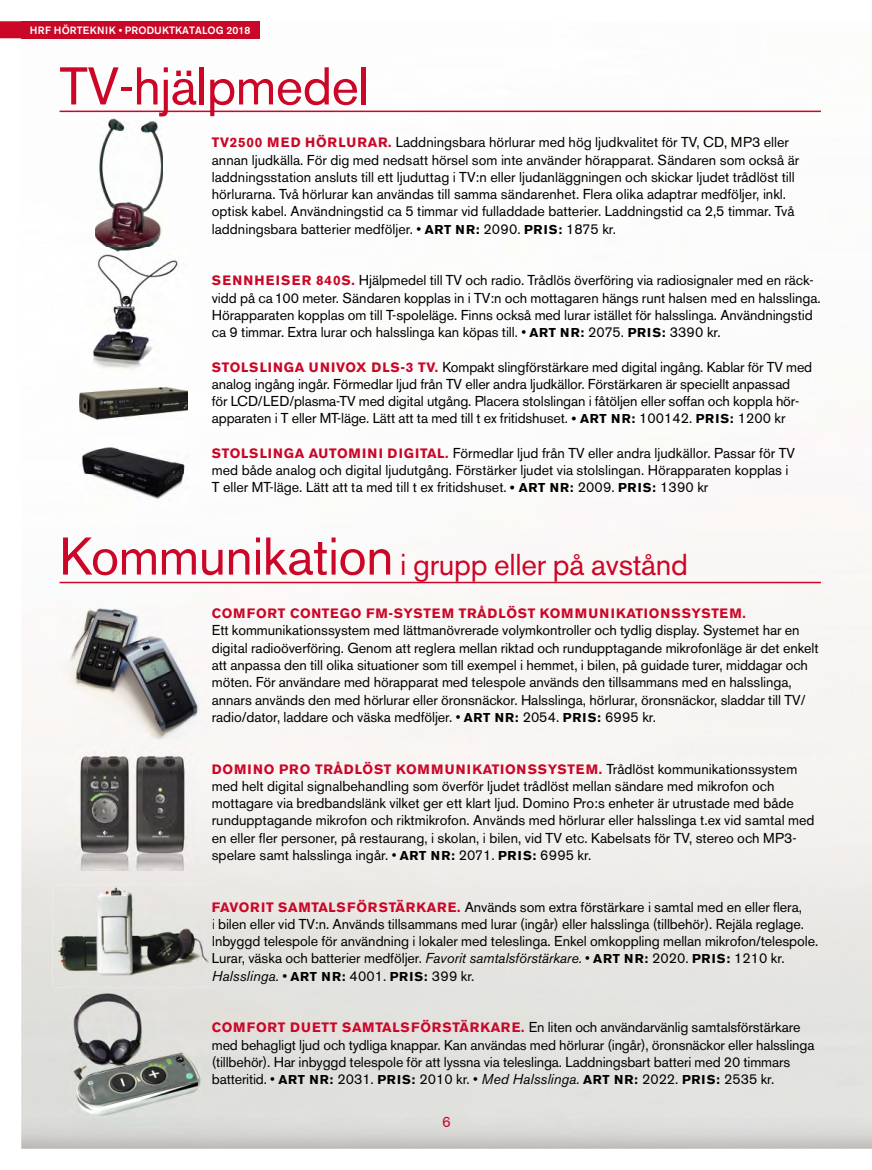
<style>
.page{position:relative;width:872px;height:1170px;background:#fff}
.page>*{position:absolute;margin:0;border:0;box-sizing:border-box;transform-origin:0 0}
.t1{font:52.5px "Akzidenz Grotesk BE";letter-spacing:-.01em;color:#cb0627}
.t2{font:30px "Akzidenz Grotesk BE";letter-spacing:-.01em;color:#cb0627}
.t3{font:15px "Akzidenz Grotesk BE";color:#cb0627}
.t4{font:14.25px/17.2px "Akzidenz Grotesk BE";letter-spacing:-.005em;color:#000}
.t5{font:700 13.5px "Akzidenz Grotesk BE";letter-spacing:.05em;color:#cb0627}
.t6{font:500 10.5px "Akzidenz Grotesk BE";letter-spacing:.01em;color:#fff}
.s1{font-weight:700;font-size:13.5px;color:#cb0627}
.s2{font-weight:700;font-size:12.75px}
.s3{font-size:52.5px}
.s4{font-weight:400;font-size:14.25px;color:#000}
.s5{font-style:italic}
</style>
<div class="page">
<img style="left:21px;top:21px;width:851px;height:1127px">
<hr style="left:60px;top:581px;width:761px;height:2px;background:#cb0627">
<img style="left:52px;top:884px;width:162px;height:103px">
<svg style="left:213px;top:899px;width:1px;height:12px"></svg>
<svg style="left:213px;top:917px;width:1px;height:66px"></svg>
<img style="left:65px;top:744px;width:135px;height:126px">
<img style="left:60px;top:603px;width:152px;height:137px">
<img style="left:70px;top:992px;width:131px;height:125px">
<img style="left:80px;top:247px;width:108px;height:131px">
<img style="left:80px;top:387px;width:108px;height:32px">
<img style="left:80px;top:447px;width:108px;height:54px">
<hr style="left:60px;top:111px;width:761px;height:1px;background:#cb0627">
<img style="left:95px;top:119px;width:67px;height:132px">
<svg style="left:0;top:21px;width:21px;height:17px"></svg>
<div style="left:21px;top:21px;width:238px;height:17px;background:#c90827"></div>
<p class="t6" style="left:30px;top:26px;width:222px">HRF HÖRTEKNIK • PRODUKTKATALOG 2018</p>
<h1 class="t1" style="left:60px;top:67px;width:311px">TV-hjälpmedel</h1>
<p class="t4" style="left:212px;top:135px;width:589px"><span class="s1">TV2500 MED HÖRLURAR.</span> Laddningsbara hörlurar med hög ljudkvalitet för TV, CD, MP3 eller annan ljudkälla. För dig med nedsatt hörsel som inte använder hörapparat. Sändaren som också är laddningsstation ansluts till ett ljuduttag i TV:n eller ljudanläggningen och skickar ljudet trådlöst till hörlurarna. Två hörlurar kan användas till samma sändarenhet. Flera olika adaptrar medföljer, inkl. optisk kabel. Användningstid ca 5 timmar vid fulladdade batterier. Laddningstid ca 2,5 timmar. Två laddningsbara batterier medföljer. • <span class="s2">ART NR:</span> 2090. <span class="s2">PRIS:</span> 1875 kr.</p>
<p class="t4" style="left:212px;top:273px;width:610px"><span class="s1">SENNHEISER 840S.</span> Hjälpmedel till TV och radio. Trådlös överföring via radiosignaler med en räck&shy;vidd på ca 100 meter. Sändaren kopplas in i TV:n och mottagaren hängs runt halsen med en hals slinga.<br>Hörapparaten kopplas om till T-spoleläge. Finns också med lurar istället för halsslinga. Använd ningstid ca 9 timmar. Extra lurar och halsslinga kan köpas till. • <span class="s2">ART NR:</span> 2075. <span class="s2">PRIS:</span> 3390 kr.</p>
<p class="t4" style="left:212px;top:359px;width:602px"><span class="s1">STOLSLINGA UNIVOX DLS-3 TV.</span> Kompakt slingförstärkare med digital ingång. Kablar för TV med analog ingång ingår. Förmedlar ljud från TV eller andra ljudkällor. Förstärkaren är speciellt anpassad<br>för LCD/LED/plasma-TV med digital utgång. Placera stolslingan i fåtöljen eller soffan och koppla hör&shy;apparaten i T eller MT-läge. Lätt att ta med till t ex fritidshuset. <span class="s2">• ART NR:</span> 100142. <span class="s2">PRIS:</span> 1200 kr</p>
<p class="t4" style="left:212px;top:446px;width:585px"><span class="s1">STOLSLINGA AUTOMINI DIGITAL.</span> Förmedlar ljud från TV eller andra ljudkällor. Passar för TV med både analog och digital ljudutgång. Förstärker ljudet via stolslingan. Hörapparaten kopplas i<br>T eller MT-läge. Lätt att ta med till t ex fritidshuset. <span class="s2">• ART NR:</span> 2009. <span class="s2">PRIS:</span> 1390 kr</p>
<h2 class="t2" style="left:60px;top:553px;width:630px"><span class="s3">Kommunikation</span> i grupp eller på avstånd</h2>
<p class="t5" style="left:212px;top:608px;width:535px">COMFORT CONTEGO FM-SYSTEM TRÅDLÖST KOMMUNIKATIONSSYSTEM.</p>
<p class="t4" style="left:212px;top:623px;width:608px">Ett kommu nikationssystem med lättmanövrerade volymkontroller och tydlig display. Systemet har en digital radioöverföring. Genom att reglera mellan riktad och rundupptagande mikrofonläge är det enkelt att anpassa den till olika situationer som till exempel i hemmet, i bilen, på guidade turer, middagar och möten. För användare med hörapparat med telespole används den tillsammans med en halsslinga, annars används den med hörlurar eller öronsnäckor. Halsslinga, hörlurar, öronsnäckor, sladdar till TV/ radio/dator, laddare och väska medföljer. • <span class="s2">ART NR:</span> 2054. <span class="s2">PRIS:</span> 6995 kr.</p>
<p class="t5" style="left:212px;top:764px;width:587px">DOMINO PRO TRÅDLÖST KOMMUNIKATIONSSYSTEM. <span class="s4">Trådlöst kommunikationssystem</span></p>
<p class="t4" style="left:212px;top:778px;width:604px">med helt digital signalbehandling som överför ljudet trådlöst mellan sändare med mikrofon och<br>mot tagare via bredbandslänk vilket ger ett klart ljud. Domino Pro:s enheter är utrustade med både rundupptagande mikrofon och riktmikrofon. Används med hörlurar eller halsslinga t.ex vid samtal med en eller fler personer, på restaurang, i skolan, i bilen, vid TV etc. Kabelsats för TV, stereo och MP3- spelare samt halsslinga ingår. • <span class="s2">ART NR:</span> 2071. <span class="s2">PRIS:</span> 6995 kr.</p>
<p class="t4" style="left:212px;top:899px;width:608px"><span class="s1">FAVORIT SAMTALSFÖRSTÄRKARE.</span> Används som extra förstärkare i samtal med en eller flera,<br>i bilen eller vid TV:n. Används tillsammans med lurar (ingår) eller halsslinga (tillbehör). Rejäla reglage.<br>Inbyggd telespole för användning i lokaler med teleslinga. Enkel omkoppling mellan mikrofon/telespole.<br>Lurar, väska och batterier medföljer. <span class="s5">Favorit samtalsförstärkare.</span> • <span class="s2">ART NR:</span> 2020. <span class="s2">PRIS:</span> 1210 kr.<br><span class="s5">Halsslinga.</span> • <span class="s2">ART NR:</span> 4001. <span class="s2">PRIS:</span> 399 kr.</p>
<p class="t4" style="left:212px;top:1020px;width:604px"><span class="s1">COMFORT DUETT SAMTALSFÖRSTÄRKARE.</span> En liten och användarvänlig samtalsförstärkare med behagligt ljud och tydliga knappar. Kan användas med hörlurar (ingår), öronsnäckor eller hals slinga (tillbehör). Har inbyggd telespole för att lyssna via teleslinga. Laddningsbart batteri med 20 timmars batteritid. • <span class="s2">ART NR:</span> 2031. <span class="s2">PRIS:</span> 2010 kr. • <span class="s5">Med Halsslinga.</span> <span class="s2">ART NR:</span> 2022. <span class="s2">PRIS:</span> 2535 kr.</p>
<p class="t3" style="left:442px;top:1116px;width:10px">6</p>
</div>
